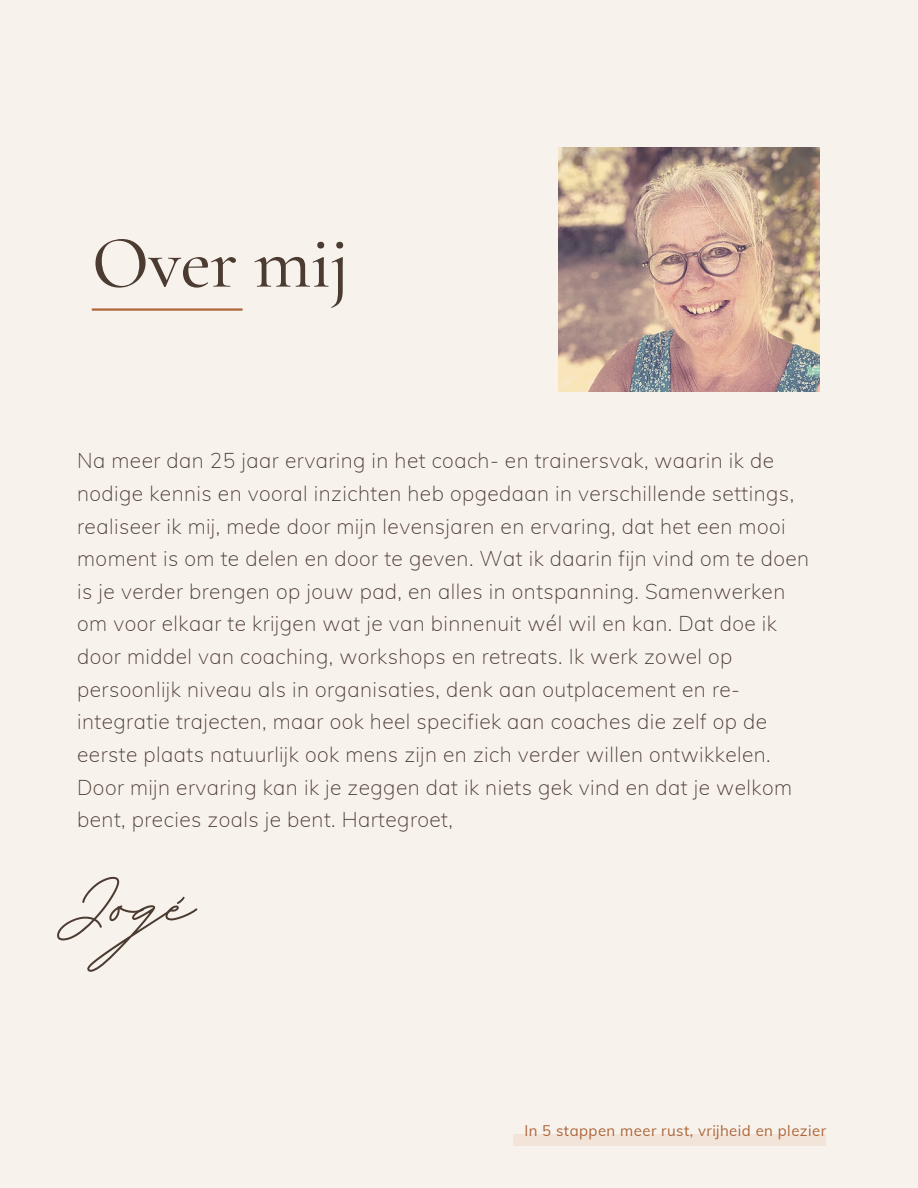
<style>
.page{position:relative;width:918px;height:1188px;background:#f8f2ed}
.page>*{position:absolute;margin:0;border:0;box-sizing:border-box;transform-origin:0 0}
.t1{font:700 126.45px "BD Script";color:#4b3b31}
.t2{font:500 75px "Cormorant Garamond";letter-spacing:-.01em;color:#4b3b31}
.t3{font:200 21px/32.7px "Muli";letter-spacing:.02em;color:#4b3b31}
.t4{font:15px "Muli";letter-spacing:.03em;color:#ad6639}
</style>
<div class="page">
<img style="left:559px;top:147px;width:261px;height:245px">
<hr style="left:92px;top:308px;width:151px;height:3px;background:#ad6639">
<div style="left:513px;top:1134px;width:313px;height:11px;background:#f2e4d9"></div>
<h2 class="t2" style="left:92px;top:217px;width:252px">Over mij</h2>
<p class="t3" style="left:77px;top:444px;width:734px">Na meer dan 25 jaar ervaring in het coach- en trainersvak, waarin ik de nodige kennis en vooral inzichten heb opgedaan in verschillende settings, realiseer ik mij, mede door mijn levensjaren en ervaring, dat het een mooi moment is om te delen en door te geven. Wat ik daarin fijn vind om te doen is je verder brengen op jouw pad, en alles in ontspanning. Samenwerken om voor elkaar te krijgen wat je van binnenuit wél wil en kan. Dat doe ik door middel van coaching, workshops en retreats. Ik werk zowel op persoonlijk niveau als in organisaties, denk aan outplacement en re&shy;integratie trajecten, maar ook heel specifiek aan coaches die zelf op de eerste plaats natuurlijk ook mens zijn en zich verder willen ontwikkelen.<br>Door mijn ervaring kan ik je zeggen dat ik niets gek vind en dat je welkom bent, precies zoals je bent. Hartegroet,</p>
<h1 class="t1" style="left:77px;top:821px;width:118px">Jogé</h1>
<p class="t4" style="left:524px;top:1121px;width:303px">In 5 stappen meer rust, vrij heid en plezier</p>
</div>
